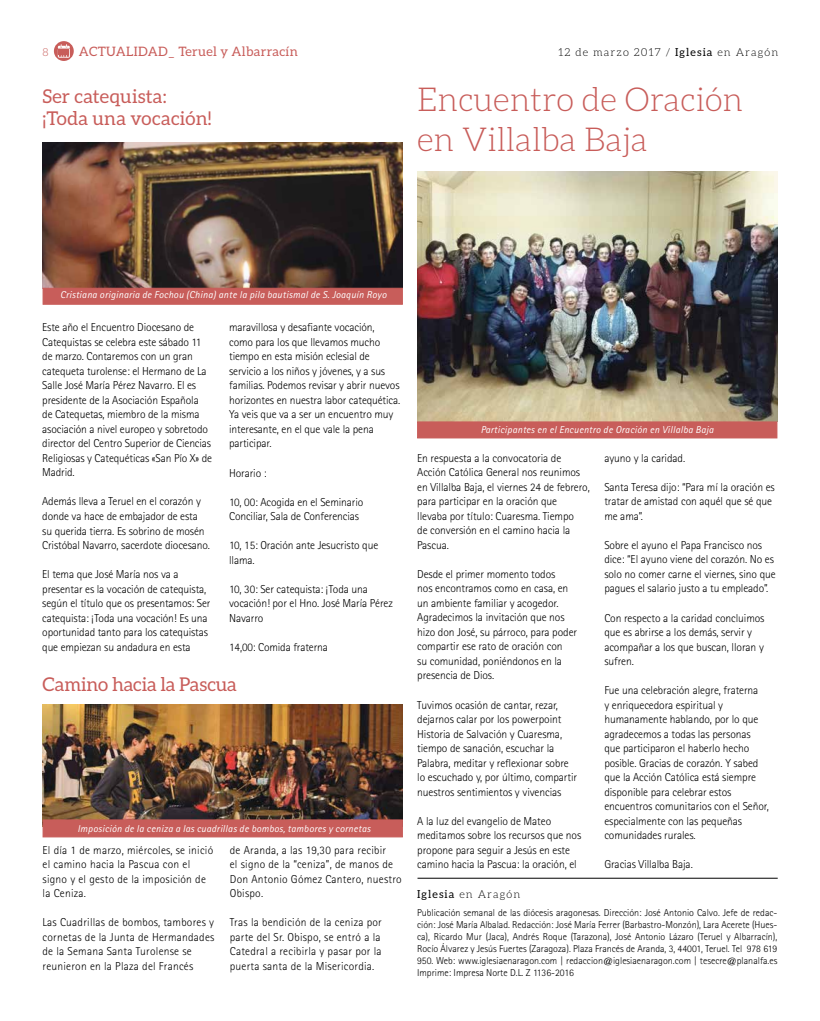
<style>
.page{position:relative;width:820px;height:1021px;background:#fff}
.page>*{position:absolute;margin:0;border:0;box-sizing:border-box;transform-origin:0 0}
.t1{font:300 33px/39.6px "Aleo";color:#c85d5a}
.t2{font:19px/22.8px "Aleo";letter-spacing:.01em;color:#c85d5a}
.t3{font:19px "Aleo";letter-spacing:-.01em;color:#c85d5a}
.t4{font:13px "Aleo";letter-spacing:.025em;color:#c85d5a}
.t5{font:300 11.5px/14.5px "Rotis Sans Serif";letter-spacing:-.005em;color:#000}
.t6{font:300 11.5px/14.5px "Rotis Sans Serif";letter-spacing:.02em;color:#000}
.t7{font:300 11px "Aleo";letter-spacing:.1em;color:#000}
.t8{font:300 11px "Aleo";color:#c85d5a}
.t9{font:300 10px/12px "Rotis Sans Serif";color:#000;text-align:justify}
.t10{font:italic 10px "Rotis Sans Serif";letter-spacing:.025em;color:#fff}
.s1{font-weight:400}
</style>
<div class="page">
<svg style="left:54px;top:41px;width:20px;height:20px"></svg>
<hr style="left:417px;top:878px;width:360px;height:1px;background:#000">
<img style="left:43px;top:143px;width:360px;height:145px">
<div style="left:43px;top:288px;width:360px;height:17px;background:#c85d5a;border:1px solid #c85d5a"></div>
<img style="left:417px;top:171px;width:360px;height:250px">
<div style="left:417px;top:421px;width:360px;height:17px;background:#c85d5a;border:1px solid #c85d5a"></div>
<img style="left:43px;top:704px;width:360px;height:115px">
<div style="left:43px;top:819px;width:360px;height:18px;background:#c85d5a;border:1px solid #c85d5a"></div>
<p class="t8" style="left:43px;top:46px;width:8px">8</p>
<p class="t4" style="left:79px;top:44px;width:221px">ACTUALIDAD_ Teruel y Albarracín</p>
<p class="t7" style="left:558px;top:46px;width:221px">12 de marzo 2017 / <span class="s1">Iglesia</span> en Aragón</p>
<h2 class="t2" style="left:43px;top:84px;width:170px">Ser catequista: ¡Toda una vocación!</h2>
<h1 class="t1" style="left:417px;top:80px;width:327px">Encuentro de Oración en Villalba Baja</h1>
<p class="t10" style="left:60px;top:289px;width:328px">Cristiana originaria de Fochou (China) ante la pila bautismal de S. Joaquín Royo</p>
<p class="t5" style="left:42px;top:320px;width:171px">Este año el Encuentro Diocesano de Catequistas se celebra este sábado 11 de marzo. Contaremos con un gran catequeta turolense: el Hermano de La Salle José María Pérez Navarro. El es presidente de la Asociación Española<br>de Catequetas, miembro de la misma asociación a nivel europeo y sobretodo director del Centro Superior de Ciencias Religiosas y Catequéticas «San Pío X» de Madrid.</p>
<p class="t5" style="left:42px;top:494px;width:169px">Además lleva a Teruel en el corazón y donde va hace de embajador de esta su querida tierra. Es sobrino de mosén Cristóbal Navarro, sacerdote diocesano.</p>
<p class="t5" style="left:42px;top:567px;width:170px">El tema que José María nos va a presentar es la vocación de catequista, según el título que os presentamos: Ser catequista: ¡Toda una vocación! Es una oportunidad tanto para los catequistas que empiezan su andadura en esta</p>
<p class="t5" style="left:229px;top:320px;width:172px">maravillosa y desafiante vocación, como para los que llevamos mucho tiempo en esta misión eclesial de servicio a los niños y jóvenes, y a sus familias. Podemos revisar y abrir nuevos horizontes en nuestra labor catequética.<br>Ya veis que va a ser un encuentro muy interesante, en el que vale la pena participar.</p>
<p class="t5" style="left:229px;top:465px;width:39px">Horario :</p>
<p class="t5" style="left:229px;top:494px;width:136px">10, 00: Acogida en el Seminario<br>Conciliar, Sala de Conferencias</p>
<p class="t5" style="left:229px;top:538px;width:150px">10, 15: Oración ante Jesucristo que llama.</p>
<p class="t5" style="left:229px;top:581px;width:165px">10, 30: Ser catequista: ¡Toda una vocación! por el Hno. José María Pérez<br>Navarro</p>
<p class="t5" style="left:229px;top:639px;width:100px">14,00: Comida fraterna</p>
<h2 class="t3" style="left:43px;top:673px;width:196px">Camino hacia la Pascua</h2>
<p class="t10" style="left:77px;top:822px;width:294px">Imposición de la ceniza a las cuadrillas de bombos, tambores y cornetas</p>
<p class="t6" style="left:43px;top:842px;width:172px">El día 1 de marzo, miércoles, se inició el camino hacia la Pascua con el signo y el gesto de la imposición de la Ceniza.</p>
<p class="t6" style="left:43px;top:914px;width:173px">Las Cuadrillas de bombos, tambores y cornetas de la Junta de Hermandades de la Semana Santa Turolense se reunieron en la Plaza del Francés</p>
<p class="t6" style="left:230px;top:842px;width:173px">de Aranda, a las 19,30 para recibir<br>el signo de la “ceniza”, de manos de<br>Don Antonio Gómez Cantero, nuestro<br>Obispo.</p>
<p class="t5" style="left:230px;top:915px;width:153px;text-align:justify">Tras la bendición de la ceniza por parte del Sr. Obispo, se entró a la Catedral a recibirla y pasar por la puerta santa de la Misericordia.</p>
<p class="t10" style="left:480px;top:423px;width:234px">Participantes en el Encuentro de Oración en Villalba Baja</p>
<p class="t5" style="left:417px;top:450px;width:174px">En respuesta a la convocatoria de<br>Acción Católica General nos reunimos en Villalba Baja, el viernes 24 de febrero, para participar en la oración que llevaba por título: Cuaresma. Tiempo<br>de conversión en el camino hacia la<br>Pascua.</p>
<p class="t5" style="left:417px;top:567px;width:161px">Desde el primer momento todos<br>nos encontramos como en casa, en un ambiente familiar y acogedor.<br>Agradecimos la invitación que nos hizo don José, su párroco, para poder compartir ese rato de oración con<br>su comunidad, poniéndonos en la presencia de Dios.</p>
<p class="t5" style="left:417px;top:697px;width:161px">Tuvimos ocasión de cantar, rezar, dejarnos calar por los powerpoint Historia de Salvación y Cuaresma, tiempo de sanación, escuchar la Palabra, meditar y reflexionar sobre lo escuchado y, por último, compartir nuestros sentimientos y vivencias</p>
<p class="t5" style="left:417px;top:813px;width:165px">A la luz del evangelio de Mateo meditamos sobre los recursos que nos propone para seguir a Jesús en este camino hacia la Pascua: la oración, el</p>
<p class="t5" style="left:604px;top:451px;width:82px">ayuno y la caridad.</p>
<p class="t5" style="left:604px;top:480px;width:172px">Santa Teresa dijo: “Para mí la oración es tratar de amistad con aquél que sé que me ama”.</p>
<p class="t5" style="left:604px;top:538px;width:173px">Sobre el ayuno el Papa Francisco nos dice: “El ayuno viene del corazón. No es solo no comer carne el viernes, sino que pagues el salario justo a tu empleado”.</p>
<p class="t5" style="left:604px;top:610px;width:162px">Con respecto a la caridad concluimos que es abrirse a los demás, servir y acompañar a los que buscan, lloran y sufren.</p>
<p class="t5" style="left:604px;top:683px;width:166px">Fue una celebración alegre, fraterna<br>y enriquecedora espiritual y humanamente hablando, por lo que agradecemos a todas las personas que participaron el haberlo hecho posible. Gracias de corazón. Y sabed que la Acción Católica está siempre disponible para celebrar estos encuentros comunitarios con el Señor, especialmente con las pequeñas comunidades rurales.</p>
<p class="t5" style="left:604px;top:857px;width:90px">Gracias Villalba Baja.</p>
<p class="t7" style="left:417px;top:888px;width:105px"><span class="s1">Iglesia</span> en Aragón</p>
<p class="t9" style="left:417px;top:906px;width:362px">Publicación semanal de las diócesis aragonesas. Dirección: José Antonio Calvo. Jefe de redac&shy;ción: José María Albalad. Redacción: José María Ferrer (Barbastro-Monzón), Lara Acerete (Hues&shy;ca), Ricardo Mur (Jaca), Andrés Roque (Tarazona), José Antonio Lázaro (Teruel y Albarracín), Rocío Álvarez y Jesús Fuertes (Zaragoza). Plaza Francés de Aranda, 3, 44001, Teruel. Tel 978 619<br>950. Web: www.iglesiaenaragon.com | redaccion@iglesiaenaragon.com | tesecre@planalfa.es Imprime: Impresa Norte D.L. Z 1136-2016</p>
</div>
